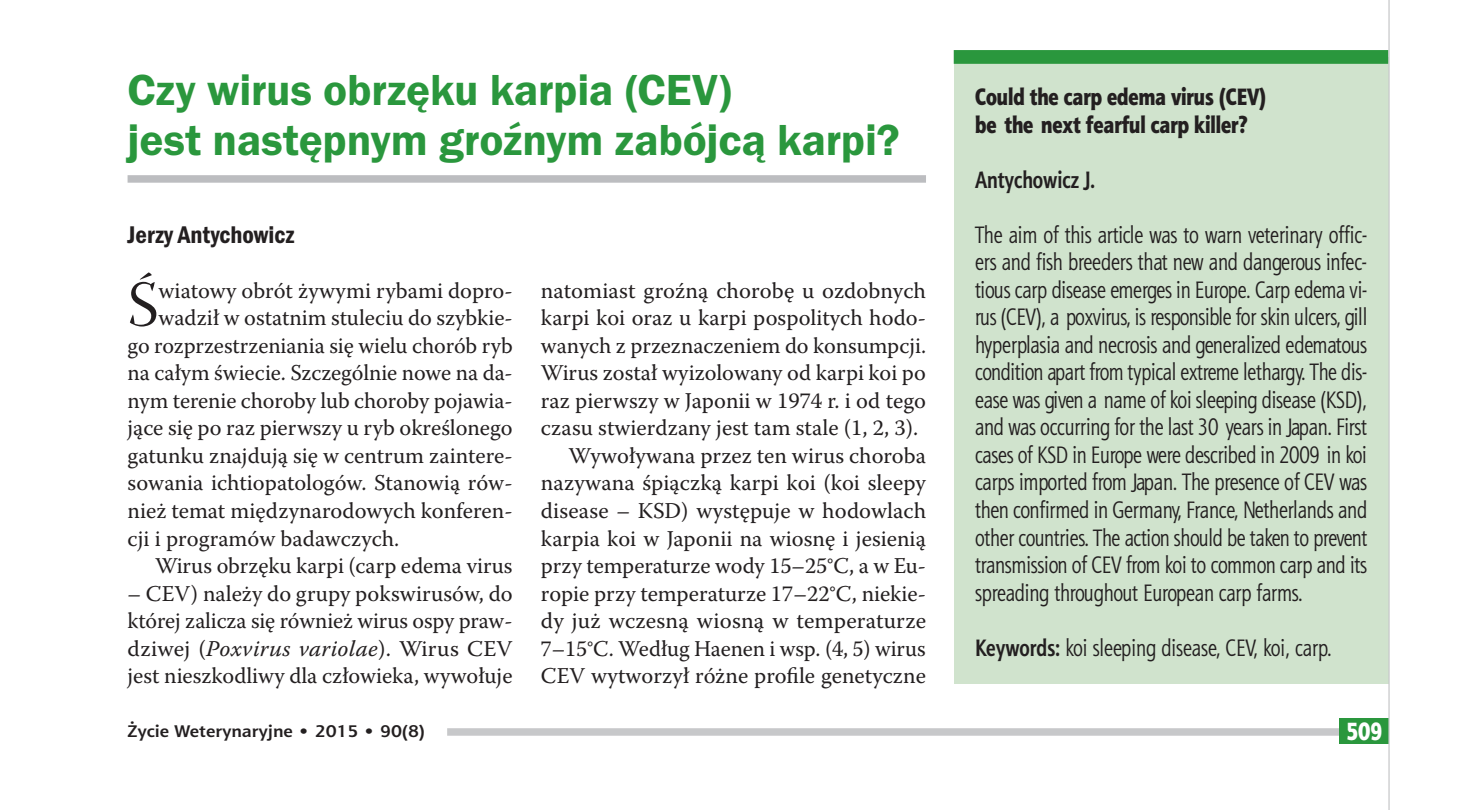
<style>
.page{position:relative;width:1467px;height:810px;background:#fff}
.page>*{position:absolute;margin:0;border:0;box-sizing:border-box;transform-origin:0 0}
.t1{font:64.25px "Warnock Pro Disp";color:#231f20}
.t2{font:600 45px/50px "Franklin Gothic Itc TEE Dm";letter-spacing:-.005em;color:#2a973d}
.t3{font:25px "Franklin Got Itc TOT Dem Con";color:#231f20}
.t4{font:25px "Aerton Cnd EFN Black";color:#fff}
.t5{font:23.75px/27.5px "Aerton Cnd EFN";letter-spacing:-.005em;color:#231f20;text-align:justify}
.t6{font:23.75px/27.5px "Aerton Cnd EFN Black";color:#231f20}
.t7{font:700 23.75px "Aerton Cnd EFN";color:#231f20}
.t8{font:22.5px/27.5px "Warnock Pro";color:#231f20;text-align:justify}
.t9{font:700 17px "Aerton EFN";color:#231f20;scale:1.11 1}
.s1{font-style:italic}
.s2{font-weight:700}
</style>
<div class="page">
<div style="left:128px;top:175px;width:798px;height:8px;background:#bcbdc0"></div>
<div style="left:954px;top:57px;width:434px;height:626px;background:#d0e3cd"></div>
<div style="left:954px;top:50px;width:434px;height:14px;background:#2a973d"></div>
<div style="left:447px;top:728px;width:942px;height:7px;background:#c7c8ca"></div>
<div style="left:1339px;top:718px;width:50px;height:25px;background:#2a973d"></div>
<hr style="left:1388px;top:0;width:2px;height:809px;background:#c7c8ca">
<h2 class="t2" style="left:128px;top:66px;width:774px">Czy wirus obrzęku karpia (CEV)<br>jest następnym groźnym zabójcą karpi?</h2>
<p class="t3" style="left:128px;top:220px;width:168px">Jerzy Antychowicz</p>
<h1 class="t1" style="left:128px;top:269px;width:32px">Ś</h1>
<p class="t8" style="left:158px;top:276px;width:356px">wiatowy obrót żywymi rybami dopro-</p>
<p class="t8" style="left:158px;top:304px;width:356px">wadził w ostatnim stuleciu do szybkie-</p>
<p class="t8" style="left:128px;top:331px;width:387px">go rozprzestrzeniania się wielu chorób ryb</p>
<p class="t8" style="left:128px;top:359px;width:387px">na całym świecie. Szczególnie nowe na da-</p>
<p class="t8" style="left:128px;top:386px;width:387px">nym terenie choroby lub choroby pojawia-</p>
<p class="t8" style="left:128px;top:414px;width:386px">jące się po raz pierwszy u ryb określonego</p>
<p class="t8" style="left:128px;top:441px;width:387px">gatunku znajdują się w centrum zaintere-</p>
<p class="t8" style="left:128px;top:468px;width:387px">sowania ichtiopatologów. Stanowią rów-</p>
<p class="t8" style="left:128px;top:496px;width:387px">nież temat międzynarodowych konferen-</p>
<p class="t8" style="left:128px;top:523px;width:273px">cji i programów badawczych.</p>
<p class="t8" style="left:155px;top:551px;width:359px">Wirus obrzęku karpi (carp edema virus</p>
<p class="t8" style="left:128px;top:579px;width:387px">– CEV) należy do grupy pokswirusów, do której zalicza się również wirus ospy praw&shy;dziwej (<span class="s1">Poxvirus variolae</span>). Wirus CEV jest nieszkodliwy dla człowieka, wywołuje</p>
<p class="t8" style="left:541px;top:276px;width:387px">natomiast groźną chorobę u ozdobnych</p>
<p class="t8" style="left:541px;top:304px;width:387px">karpi koi oraz u karpi pospolitych hodo-</p>
<p class="t8" style="left:541px;top:331px;width:387px">wanych z przeznaczeniem do konsumpcji.</p>
<p class="t8" style="left:541px;top:359px;width:386px">Wirus został wyizolowany od karpi koi po</p>
<p class="t8" style="left:541px;top:386px;width:387px">raz pierwszy w Japonii w 1974 r. i od tego</p>
<p class="t8" style="left:541px;top:413px;width:379px">czasu stwierdzany jest tam stale (1, 2, 3).</p>
<p class="t8" style="left:568px;top:441px;width:359px">Wywoływana przez ten wirus choroba</p>
<p class="t8" style="left:541px;top:469px;width:387px">nazywana śpiączką karpi koi (koi sleepy</p>
<p class="t8" style="left:541px;top:496px;width:387px">disease – KSD) występuje w hodowlach</p>
<p class="t8" style="left:541px;top:524px;width:387px">karpia koi w Japonii na wiosnę i jesienią</p>
<p class="t8" style="left:541px;top:551px;width:387px">przy temperaturze wody 15–25°C, a w Eu-</p>
<p class="t8" style="left:541px;top:579px;width:387px">ropie przy temperaturze 17–22°C, niekie-</p>
<p class="t8" style="left:541px;top:606px;width:387px">dy już wczesną wiosną w temperaturze</p>
<p class="t8" style="left:541px;top:634px;width:386px">7–15°C. Według Haenen i wsp. (4, 5) wirus</p>
<p class="t8" style="left:541px;top:661px;width:387px">CEV wytworzył różne profile genetyczne</p>
<p class="t6" style="left:975px;top:83px;width:293px">Could the carp edema virus (CEV) be the next fearful carp killer?</p>
<p class="t7" style="left:975px;top:165px;width:122px">Antychowicz J.</p>
<p class="t5" style="left:975px;top:221px;width:394px">The aim of this article was to warn veterinary offic‑ ers and fish breeders that new and dangerous infec‑ tious carp disease emerges in Europe. Carp edema vi‑ rus (CEV), a poxvirus, is responsible for skin ulcers, gill hyperplasia and necrosis and generalized edematous condition apart from typical extreme lethargy. The dis‑ ease was given a name of koi sleeping disease (KSD), and was occurring for the last 30 years in Japan. First cases of KSD in Europe were described in 2009 in koi carps imported from Japan. The presence of CEV was then confirmed in Germany, France, Netherlands and other countries. The action should be taken to prevent transmission of CEV from koi to common carp and its spreading throughout European carp farms.</p>
<p class="t5" style="left:975px;top:633px;width:358px"><span class="s2">Keywords:</span> koi sleeping disease, CEV, koi, carp.</p>
<p class="t9" style="left:128px;top:720px;width:270px">Życie Weterynaryjne • 2015 • 90(8)</p>
<p class="t4" style="left:1346px;top:716px;width:38px">509</p>
</div>
